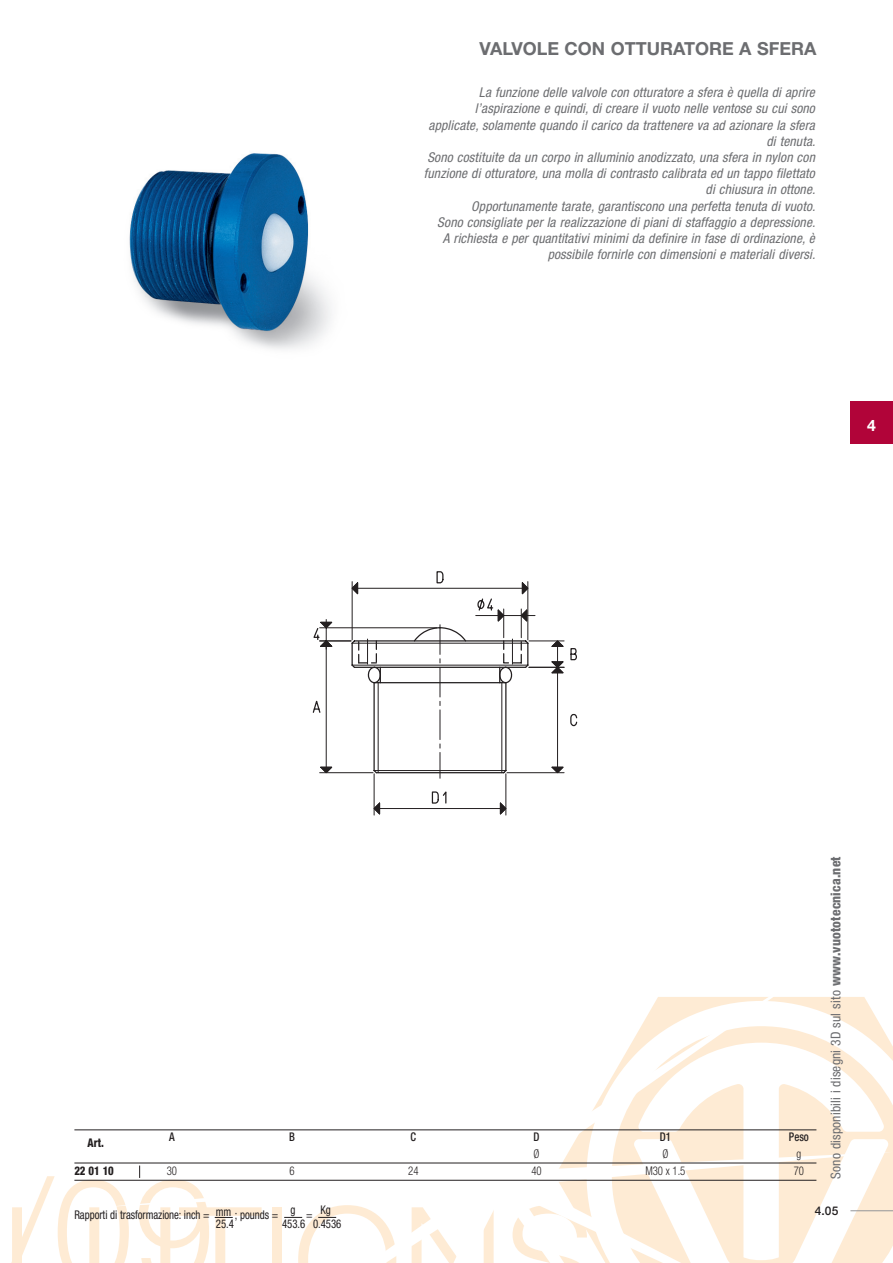
<style>
.page{position:relative;width:893px;height:1263px;background:#fff}
.page>*{position:absolute;margin:0;border:0;box-sizing:border-box;transform-origin:0 0}
.t1{font:700 18px "Helvetica Neue";color:#6c6d70}
.t2{font:700 15.75px "Helvetica Neue";color:#fff}
.t3{font:italic condensed 13.5px/16.2px "Helvetica Neue";letter-spacing:.01em;color:#6c6d70;text-align:right}
.t4{font:condensed 13.5px "Helvetica Neue";letter-spacing:.01em;color:#6c6d70}
.t5{font:condensed 12px "Helvetica Neue";letter-spacing:-.005em;color:#231f20;scale:.9 1}
.t6{font:300 condensed 12px "Helvetica Neue";letter-spacing:-.005em;color:#231f20;scale:.9 1}
.t7{font:800 condensed 12px "Helvetica Neue";letter-spacing:-.005em;color:#231f20;scale:.9 1}
.t8{font:500 condensed 12px "Helvetica Neue";color:#231f20;scale:.9 1}
.t9{font:500 12px "Helvetica Neue";color:#231f20}
.s1{font-weight:800}
</style>
<div class="page">
<svg style="left:74px;top:997px;width:819px;height:266px"></svg>
<div style="left:850px;top:401px;width:43px;height:42px;background:#b10439"></div>
<svg style="left:284px;top:1205px;width:112px;height:58px"></svg>
<hr style="left:850px;top:1210px;width:43px;height:1px;background:#939598">
<hr style="left:74px;top:1129px;width:742px;height:1px;background:#231f20">
<hr style="left:74px;top:1162px;width:742px;height:1px;background:#231f20">
<hr style="left:74px;top:1180px;width:742px;height:1px;background:#231f20">
<img style="left:129px;top:153px;width:202px;height:196px">
<svg style="left:312px;top:571px;width:266px;height:245px"></svg>
<svg style="left:11px;top:1165px;width:251px;height:98px"></svg>
<h1 class="t1" style="left:479px;top:37px;width:338px">VALVOLE CON OTTURATORE A SFERA</h1>
<p class="t3" style="left:424px;top:84px;width:393px">La funzione delle valvole con otturatore a sfera è quella di aprire l’aspirazione e quindi, di creare il vuoto nelle ventose su cui sono applicate, solamente quando il carico da trattenere va ad azionare la sfera di tenuta.<br>Sono costituite da un corpo in alluminio anodizzato, una sfera in nylon con funzione di otturatore, una molla di contrasto calibrata ed un tappo filettato di chiusura in ottone.<br>Opportunamente tarate, garantiscono una perfetta tenuta di vuoto.<br>Sono consigliate per la realizzazione di piani di staffaggio a depressione.<br>A richiesta e per quantitativi minimi da definire in fase di ordinazione, è possibile fornirle con dimensioni e materiali diversi.</p>
<p class="t2" style="left:867px;top:415px;width:10px">4</p>
<p class="t7" style="left:87px;top:1135px;width:20px">Art.</p>
<p class="t8" style="left:169px;top:1129px;width:8px">A</p>
<p class="t8" style="left:289px;top:1129px;width:8px">B</p>
<p class="t8" style="left:411px;top:1129px;width:8px">C</p>
<p class="t8" style="left:533px;top:1129px;width:8px">D</p>
<p class="t8" style="left:660px;top:1129px;width:14px">D1</p>
<p class="t8" style="left:789px;top:1129px;width:24px">Peso</p>
<p class="t6" style="left:533px;top:1147px;width:8px">Ø</p>
<p class="t6" style="left:662px;top:1147px;width:8px">Ø</p>
<p class="t6" style="left:797px;top:1147px;width:7px">g</p>
<p class="t7" style="left:74px;top:1164px;width:45px">22 01 10</p>
<p class="t6" style="left:167px;top:1164px;width:13px">30</p>
<p class="t6" style="left:289px;top:1164px;width:7px">6</p>
<p class="t6" style="left:408px;top:1164px;width:13px">24</p>
<p class="t6" style="left:531px;top:1164px;width:13px">40</p>
<p class="t6" style="left:645px;top:1164px;width:46px">M30 x 1.5</p>
<p class="t6" style="left:794px;top:1164px;width:13px">70</p>
<p class="t4" style="left:828px;top:1179px;width:324px;rotate:-90deg">Sono disponibili i disegni 3D sul sito <span class="s1">www.vuototecnica.net</span></p>
<p class="t5" style="left:216px;top:1205px;width:19px">mm</p>
<p class="t5" style="left:290px;top:1202px;width:7px">g</p>
<p class="t5" style="left:321px;top:1202px;width:13px">Kg</p>
<p class="t9" style="left:815px;top:1204px;width:25px">4.05</p>
<p class="t5" style="left:74px;top:1207px;width:152px">Rapporti di trasformazione: inch =</p>
<p class="t5" style="left:235px;top:1207px;width:50px">; pounds =</p>
<p class="t5" style="left:306px;top:1207px;width:9px">=</p>
<p class="t5" style="left:216px;top:1216px;width:21px">25.4</p>
<p class="t5" style="left:282px;top:1216px;width:67px">453.6 0.4536</p>
</div>
